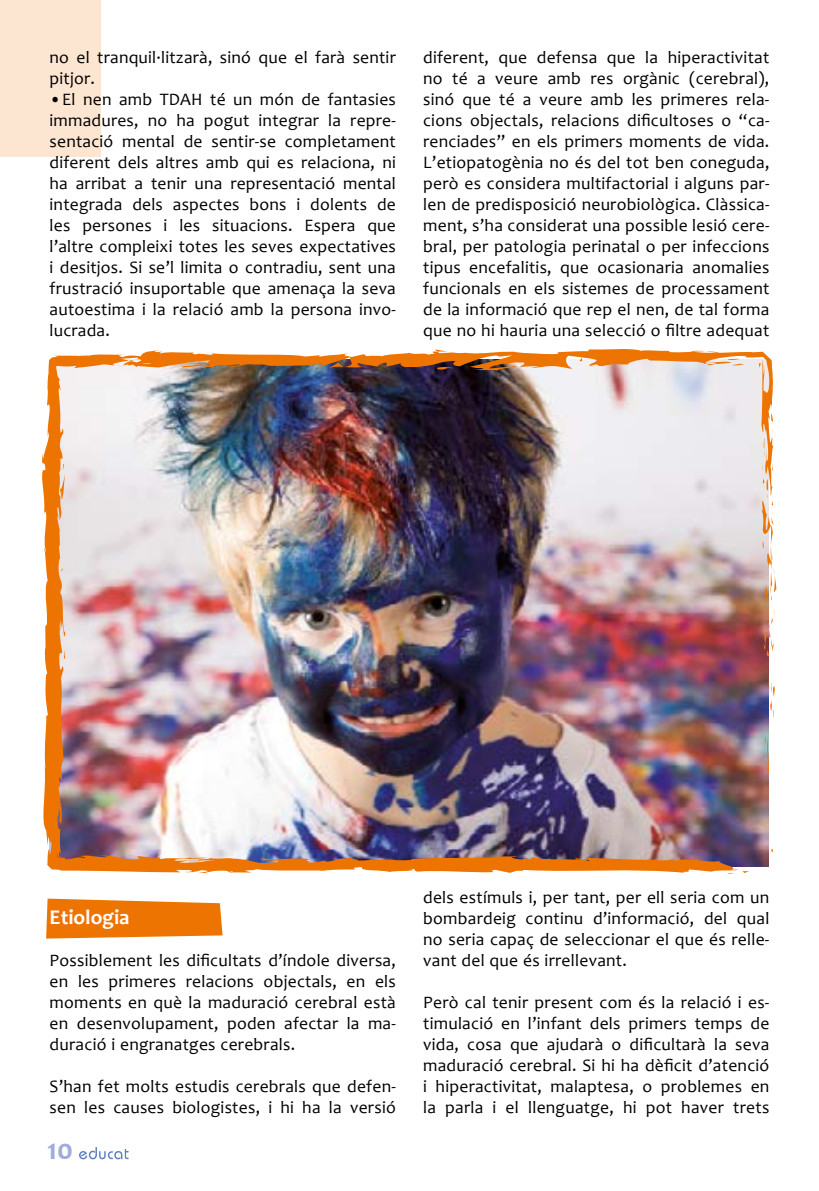
<style>
.page{position:relative;width:819px;height:1191px;background:#fff}
.page>*{position:absolute;margin:0;border:0;box-sizing:border-box;transform-origin:0 0}
.t1{font:700 29.75px "Candara";color:#a1add9}
.t2{font:700 21px "Candara";color:#fff}
.t3{font:17.5px/21px "Candara";letter-spacing:.015em;color:#000;text-align:justify}
</style>
<div class="page">
<svg style="left:79px;top:1147px;width:49px;height:12px"></svg>
<div style="left:0;top:0;width:101px;height:156px;background:#fde6d1"></div>
<svg style="left:46px;top:898px;width:176px;height:40px;background:#ef821d"></svg>
<img style="left:42px;top:349px;width:735px;height:524px">
<svg style="left:116px;top:360px;width:19px;height:7px"></svg>
<svg style="left:761px;top:478px;width:15px;height:123px"></svg>
<svg style="left:762px;top:404px;width:12px;height:67px"></svg>
<svg style="left:758px;top:363px;width:3px;height:5px"></svg>
<svg style="left:724px;top:359px;width:25px;height:6px"></svg>
<svg style="left:434px;top:366px;width:21px;height:4px"></svg>
<svg style="left:742px;top:871px;width:7px;height:2px"></svg>
<svg style="left:60px;top:560px;width:2px;height:11px"></svg>
<svg style="left:63px;top:647px;width:2px;height:12px"></svg>
<p class="t3" style="left:50px;top:47px;width:348px">no el tranquil·litzarà, sinó que el farà sentir pitjor.</p>
<p class="t3" style="left:50px;top:89px;width:348px">•El nen amb TDAH té un món de fantasies immadures, no ha pogut integrar la repre&shy;sentació mental de sentir-se completament diferent dels altres amb qui es relaciona, ni ha arribat a tenir una representació mental integrada dels aspectes bons i dolents de les persones i les situacions. Espera que l’altre compleixi totes les seves expectatives i desitjos. Si se’l limita o contradiu, sent una frustració insuportable que amenaça la seva autoestima i la relació amb la persona invo&shy;lucrada.</p>
<p class="t3" style="left:423px;top:47px;width:348px">diferent, que defensa que la hiperactivitat no té a veure amb res orgànic (cerebral), sinó que té a veure amb les primeres rela&shy;cions objectals, relacions dificultoses o “ca&shy;renciades” en els primers moments de vida.<br>L’etiopatogènia no és del tot ben coneguda, però es considera multifactorial i alguns par&shy;len de predisposició neurobiològica. Clàssica&shy;ment, s’ha considerat una possible lesió cere&shy;bral, per patologia perinatal o per infeccions tipus encefalitis, que ocasionaria anomalies funcionals en els sistemes de processament de la informació que rep el nen, de tal forma que no hi hauria una selecció o filtre adequat</p>
<p class="t2" style="left:50px;top:904px;width:81px">Etiologia</p>
<p class="t3" style="left:50px;top:950px;width:348px">Possiblement les dificultats d’índole diversa, en les primeres relacions objectals, en els moments en què la maduració cerebral està en desenvolupament, poden afectar la ma&shy;duració i engranatges cerebrals.</p>
<p class="t3" style="left:50px;top:1076px;width:348px">S’han fet molts estudis cerebrals que defen&shy;sen les causes biologistes, i hi ha la versió</p>
<h1 class="t1" style="left:47px;top:1130px;width:27px">10</h1>
<p class="t3" style="left:423px;top:887px;width:348px">dels estímuls i, per tant, per ell seria com un bombardeig continu d’informació, del qual no seria capaç de seleccionar el que és relle&shy;vant del que és irrellevant.</p>
<p class="t3" style="left:423px;top:992px;width:348px">Però cal tenir present com és la relació i es&shy;timulació en l’infant dels primers temps de vida, cosa que ajudarà o dificultarà la seva maduració cerebral. Si hi ha dèficit d’atenció i hiperactivitat, malaptesa, o problemes en la parla i el llenguatge, hi pot haver trets</p>
</div>
